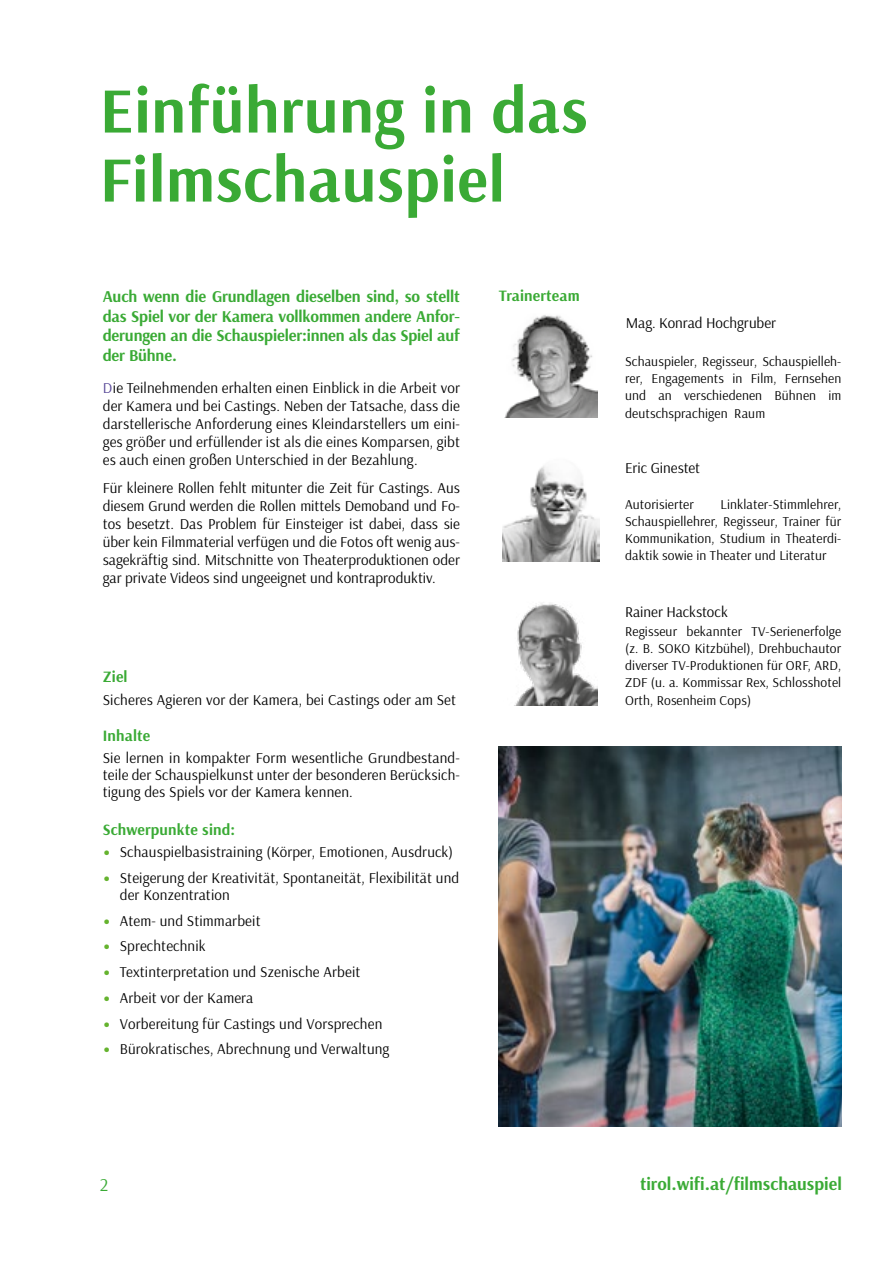
<style>
.page{position:relative;width:893px;height:1263px;background:#fff}
.page>*{position:absolute;margin:0;border:0;box-sizing:border-box;transform-origin:0 0}
.t1{font:700 64.5px/69px "Arsenal";letter-spacing:.01em;color:#3aaa35}
.t2{font:700 18px "Arsenal";color:#3aaa35}
.t3{font:18px "Arsenal";color:#3aaa35}
.t4{font:700 16.5px/19.8px "Arsenal";letter-spacing:-.01em;color:#3aaa35;text-align:justify}
.t5{font:700 15.75px "Arsenal";letter-spacing:.01em;color:#3aaa35}
.t6{font:15px/18px "Arsenal";letter-spacing:.01em;color:#000;text-align:justify}
.t7{font:13.5px/17.2px "Arsenal";letter-spacing:.01em;color:#000;text-align:justify}
.s1{color:#554596}
.s2{font-family:"Trebuchet MS";font-weight:700;color:#65b32e}
</style>
<div class="page">
<img style="left:499px;top:746px;width:343px;height:381px">
<img style="left:514px;top:603px;width:83px;height:103px">
<img style="left:505px;top:315px;width:93px;height:103px">
<img style="left:503px;top:466px;width:96px;height:96px">
<h1 class="t1" style="left:100px;top:75px;width:489px">Einführung in das<br>Filmschauspiel</h1>
<p class="t4" style="left:103px;top:286px;width:359px">Auch wenn die Grundlagen dieselben sind, so stellt das Spiel vor der Kamera vollkommen andere Anfor&shy;derungen an die Schauspieler:innen als das Spiel auf der Bühne.</p>
<p class="t6" style="left:103px;top:378px;width:359px"><span class="s1">D</span>ie Teilnehmenden erhalten einen Einblick in die Arbeit vor der Kamera und bei Castings. Neben der Tatsache, dass die darstellerische Anforderung eines Kleindarstellers um eini&shy;ges größer und erfüllender ist als die eines Komparsen, gibt es auch einen großen Unterschied in der Bezahlung.</p>
<p class="t6" style="left:103px;top:479px;width:359px">Für kleinere Rollen fehlt mitunter die Zeit für Castings. Aus diesem Grund werden die Rollen mittels Demoband und Fo&shy;tos besetzt. Das Problem für Einsteiger ist dabei, dass sie über kein Filmmaterial verfügen und die Fotos oft wenig aus&shy;sagekräftig sind. Mitschnitte von Theaterproduktionen oder gar private Videos sind ungeeignet und kontraproduktiv.</p>
<p class="t5" style="left:103px;top:666px;width:26px">Ziel</p>
<p class="t6" style="left:103px;top:691px;width:355px">Sicheres Agieren vor der Kamera, bei Castings oder am Set</p>
<p class="t5" style="left:103px;top:725px;width:49px">Inhalte</p>
<p class="t6" style="left:103px;top:749px;width:359px;line-height:17.2px">Sie lernen in kompakter Form wesentliche Grundbestand&shy;teile der Schauspielkunst unter der besonderen Berücksich&shy;tigung des Spiels vor der Kamera kennen.</p>
<p class="t5" style="left:103px;top:819px;width:134px">Schwerpunkte sind:</p>
<p class="t6" style="left:103px;top:842px;width:352px"><span class="s2">•</span> Schauspielbasistraining (Körper, Emotionen, Ausdruck)</p>
<p class="t6" style="left:120px;top:868px;width:341px;line-height:17.2px;text-indent:-17px"><span class="s2">•</span> Steigerung der Kreativität, Spontaneität, Flexibilität und der Konzentration</p>
<p class="t6" style="left:103px;top:911px;width:159px"><span class="s2">•</span> Atem- und Stimmarbeit</p>
<p class="t6" style="left:103px;top:937px;width:104px"><span class="s2">•</span> Sprechtechnik</p>
<p class="t6" style="left:103px;top:963px;width:259px"><span class="s2">•</span> Textinterpretation und Szenische Arbeit</p>
<p class="t6" style="left:103px;top:988px;width:152px"><span class="s2">•</span> Arbeit vor der Kamera</p>
<p class="t6" style="left:103px;top:1014px;width:281px"><span class="s2">•</span> Vorbereitung für Castings und Vorsprechen</p>
<p class="t6" style="left:103px;top:1040px;width:288px"><span class="s2">•</span> Bürokratisches, Abrechnung und Verwaltung</p>
<p class="t5" style="left:499px;top:285px;width:82px">Trainerteam</p>
<p class="t6" style="left:626px;top:314px;width:152px">Mag. Konrad Hochgruber</p>
<p class="t7" style="left:625px;top:352px;width:218px">Schauspieler, Regisseur, Schauspielleh&shy;rer, Engagements in Film, Fernsehen und an verschiedenen Bühnen im deutschsprachigen Raum</p>
<p class="t6" style="left:625px;top:458px;width:77px">Eric Ginestet</p>
<p class="t7" style="left:625px;top:495px;width:218px;text-indent:95px">Linklater-Stimmlehrer, Schauspiellehrer, Regisseur, Trainer für Kommunikation, Studium in Theaterdi&shy;daktik sowie in Theater und Literatur</p>
<p class="t7" style="left:625px;top:495px;width:70px">Autorisierter</p>
<p class="t6" style="left:625px;top:602px;width:104px">Rainer Hackstock</p>
<p class="t7" style="left:625px;top:622px;width:218px">Regisseur bekannter TV-Serienerfolge (z. B. SOKO Kitzbühel), Drehbuchautor diverser TV-Produktionen für ORF, ARD, ZDF (u. a. Kommissar Rex, Schlosshotel Orth, Rosenheim Cops)</p>
<p class="t3" style="left:100px;top:1172px;width:10px">2</p>
<p class="t2" style="left:640px;top:1171px;width:203px">tirol.wifi.at/filmschauspiel</p>
</div>
